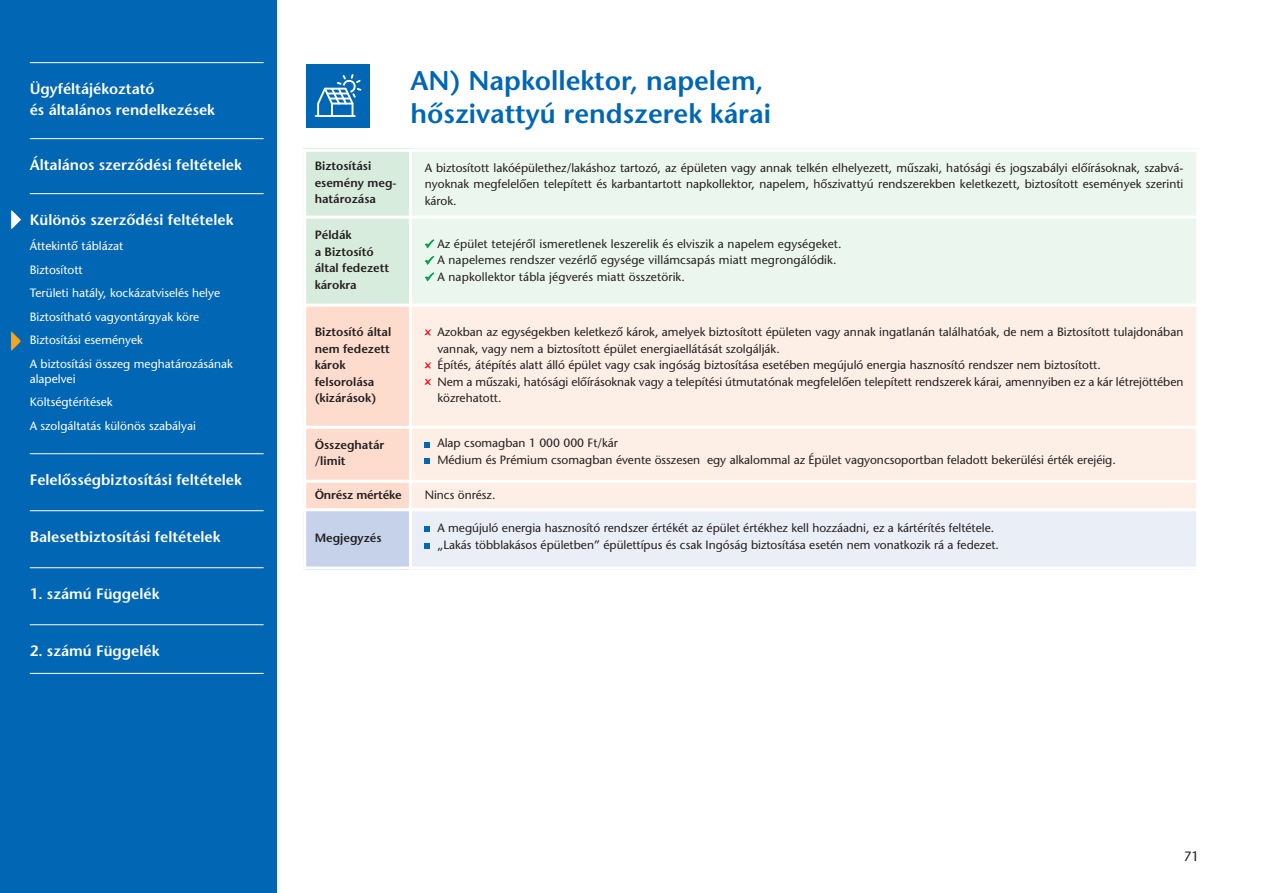
<style>
.page{position:relative;width:1263px;height:893px;background:#fff}
.page>*{position:absolute;margin:0;border:0;box-sizing:border-box;transform-origin:0 0}
.t1{font:27px "ITC Stone Sans M Semi";color:#0166b3}
.t2{font:15px "ITC Stone Sans M Semi";color:#fff}
.t3{font:13.5px "ITC Stone Sans M";color:#231f20}
.t4{font:12px/16.5px "ITC Stone Sans M";color:#231f20}
.t5{font:12px/15px "ITC Stone Sans M";color:#fff}
.t6{font:12px/16.5px "ITC Stone Sans M Semi";color:#231f20}
.s1{color:#00a54f}
</style>
<div class="page">
<div style="left:0;top:0;width:276px;height:893px;background:#0166b3"></div>
<hr style="left:30px;top:62px;width:234px;height:1px;background:#fff">
<hr style="left:30px;top:138px;width:234px;height:1px;background:#fff">
<hr style="left:30px;top:193px;width:234px;height:1px;background:#fff">
<hr style="left:30px;top:453px;width:234px;height:1px;background:#fff">
<hr style="left:30px;top:510px;width:234px;height:1px;background:#fff">
<hr style="left:30px;top:567px;width:234px;height:1px;background:#fff">
<hr style="left:30px;top:624px;width:234px;height:1px;background:#fff">
<hr style="left:30px;top:673px;width:234px;height:1px;background:#fff">
<div style="left:306px;top:64px;width:64px;height:64px;background:#0166b3"></div>
<svg style="left:316px;top:74px;width:46px;height:43px"></svg>
<div style="left:303px;top:149px;width:107px;height:68px;background:#d8ecdd"></div>
<div style="left:410px;top:149px;width:789px;height:68px;background:#ebf6ee"></div>
<div style="left:303px;top:217px;width:107px;height:88px;background:#d8ecdd"></div>
<div style="left:410px;top:217px;width:789px;height:88px;background:#ebf6ee"></div>
<div style="left:303px;top:305px;width:107px;height:122px;background:#fddcce"></div>
<div style="left:410px;top:305px;width:789px;height:122px;background:#fdeee6"></div>
<svg style="left:425px;top:329px;width:6px;height:6px"></svg>
<svg style="left:425px;top:362px;width:6px;height:6px"></svg>
<svg style="left:425px;top:379px;width:6px;height:6px"></svg>
<div style="left:303px;top:427px;width:107px;height:54px;background:#fddcce"></div>
<div style="left:410px;top:427px;width:789px;height:54px;background:#fdeee6"></div>
<svg style="left:425px;top:442px;width:5px;height:5px"></svg>
<svg style="left:425px;top:458px;width:5px;height:6px"></svg>
<div style="left:303px;top:481px;width:107px;height:29px;background:#fddcce"></div>
<div style="left:410px;top:481px;width:789px;height:29px;background:#fdeee6"></div>
<div style="left:303px;top:510px;width:107px;height:60px;background:#c6d2ea"></div>
<div style="left:410px;top:510px;width:789px;height:60px;background:#eaeef7"></div>
<svg style="left:425px;top:527px;width:5px;height:5px"></svg>
<svg style="left:425px;top:543px;width:5px;height:6px"></svg>
<hr style="left:303px;top:149px;width:3px;height:421px;background:#fff">
<hr style="left:409px;top:149px;width:3px;height:421px;background:#fff">
<hr style="left:1196px;top:149px;width:3px;height:421px;background:#fff">
<hr style="left:303px;top:149px;width:896px;height:3px;background:#fff">
<hr style="left:303px;top:216px;width:896px;height:3px;background:#fff">
<hr style="left:303px;top:304px;width:896px;height:3px;background:#fff">
<hr style="left:303px;top:426px;width:896px;height:3px;background:#fff">
<hr style="left:303px;top:480px;width:896px;height:3px;background:#fff">
<hr style="left:303px;top:508px;width:896px;height:3px;background:#fff">
<hr style="left:303px;top:567px;width:896px;height:3px;background:#fff">
<p class="t2" style="left:30px;top:83px;width:126px">Ügyféltájékoztató</p>
<p class="t2" style="left:30px;top:104px;width:187px">és általános rendelkezések</p>
<p class="t2" style="left:30px;top:159px;width:213px">Általános szerzôdési feltételek</p>
<p class="t2" style="left:30px;top:214px;width:205px">Különös szerzôdési feltételek</p>
<p class="t5" style="left:30px;top:240px;width:95px">Áttekintő táblázat</p>
<p class="t5" style="left:30px;top:263px;width:54px">Biztosított</p>
<p class="t5" style="left:30px;top:287px;width:192px">Területi hatály, kockázatviselés helye</p>
<p class="t5" style="left:30px;top:310px;width:171px">Biztosítható vagyontárgyak köre</p>
<p class="t5" style="left:30px;top:334px;width:115px">Biztosítási események</p>
<p class="t5" style="left:30px;top:357px;width:205px">A biztosítási összeg meghatározásának alapelvei</p>
<p class="t5" style="left:30px;top:396px;width:84px">Költségtérítések</p>
<p class="t5" style="left:30px;top:419px;width:168px">A szolgáltatás különös szabályai</p>
<p class="t2" style="left:30px;top:474px;width:214px">Felelôsségbiztosítási feltételek</p>
<p class="t2" style="left:30px;top:531px;width:192px">Balesetbiztosítási feltételek</p>
<p class="t2" style="left:30px;top:588px;width:131px">1. számú Függelék</p>
<p class="t2" style="left:30px;top:645px;width:131px">2. számú Függelék</p>
<p class="t6" style="left:315px;top:159px;width:58px">Biztosítási</p>
<p class="t6" style="left:315px;top:176px;width:83px">esemény meg&shy;határozása</p>
<p class="t6" style="left:315px;top:228px;width:38px">Példák</p>
<p class="t6" style="left:315px;top:245px;width:60px">a Biztosító</p>
<p class="t6" style="left:315px;top:261px;width:76px">által fedezett károkra</p>
<p class="t1" style="left:411px;top:70px;width:354px">AN) Napkollektor, napelem,</p>
<p class="t1" style="left:411px;top:103px;width:362px">hőszivattyú rendszerek kárai</p>
<p class="t4" style="left:425px;top:160px;width:760px;text-align:justify">A biztosított lakóépülethez/lakáshoz tartozó, az épületen vagy annak telkén elhelyezett, műszaki, hatósági és jogszabályi előírásoknak, szabvá&shy;nyoknak megfelelően telepített és karbantartott napkollektor, napelem, hőszivattyú rendszerekben keletkezett, biztosított események szerinti károk.</p>
<p class="t4" style="left:425px;top:237px;width:418px"><span class="s1">✓</span> Az épület tetejéről ismeretlenek leszerelik és elviszik a napelem egységeket.</p>
<p class="t4" style="left:425px;top:253px;width:413px"><span class="s1">✓</span> A napelemes rendszer vezérlő egysége villámcsapás miatt megrongálódik.</p>
<p class="t4" style="left:425px;top:270px;width:262px"><span class="s1">✓</span> A napkollektor tábla jégverés miatt összetörik.</p>
<p class="t6" style="left:315px;top:325px;width:78px">Biztosító által</p>
<p class="t6" style="left:315px;top:342px;width:77px">nem fedezett</p>
<p class="t6" style="left:315px;top:358px;width:32px">károk</p>
<p class="t6" style="left:315px;top:375px;width:61px">felsorolása</p>
<p class="t6" style="left:315px;top:391px;width:63px">(kizárások)</p>
<p class="t6" style="left:315px;top:438px;width:71px">Összeghatár</p>
<p class="t6" style="left:315px;top:454px;width:32px">/limit</p>
<p class="t4" style="left:437px;top:325px;width:747px">Azokban az egységekben keletkező károk, amelyek biztosított épületen vagy annak ingatlanán találhatóak, de nem a Biztosított tulajdonában vannak, vagy nem a biztosított épület energiaellátását szolgálják.</p>
<p class="t4" style="left:437px;top:358px;width:665px">Építés, átépítés alatt álló épület vagy csak ingóság biztosítása esetében megújuló energia hasznosító rendszer nem biztosított.</p>
<p class="t4" style="left:437px;top:375px;width:747px">Nem a műszaki, hatósági előírásoknak vagy a telepítési útmutatónak megfelelően telepített rendszerek kárai, amennyiben ez a kár létrejöttében közrehatott.</p>
<p class="t4" style="left:437px;top:436px;width:182px">Alap csomagban 1 000 000 Ft/kár</p>
<p class="t4" style="left:437px;top:453px;width:680px">Médium és Prémium csomagban évente összesen egy alkalommal az Épület vagyoncsoportban feladott bekerülési érték erejéig.</p>
<p class="t6" style="left:315px;top:487px;width:88px">Önrész mértéke</p>
<p class="t4" style="left:425px;top:487px;width:72px">Nincs önrész.</p>
<p class="t6" style="left:315px;top:531px;width:68px">Megjegyzés</p>
<p class="t4" style="left:437px;top:521px;width:558px">A megújuló energia hasznosító rendszer értékét az épület értékhez kell hozzáadni, ez a kártérítés feltétele.</p>
<p class="t4" style="left:437px;top:537px;width:563px">„Lakás többlakásos épületben” épülettípus és csak Ingóság biztosítása esetén nem vonatkozik rá a fedezet.</p>
<p class="t3" style="left:1184px;top:851px;width:17px">71</p>
</div>
